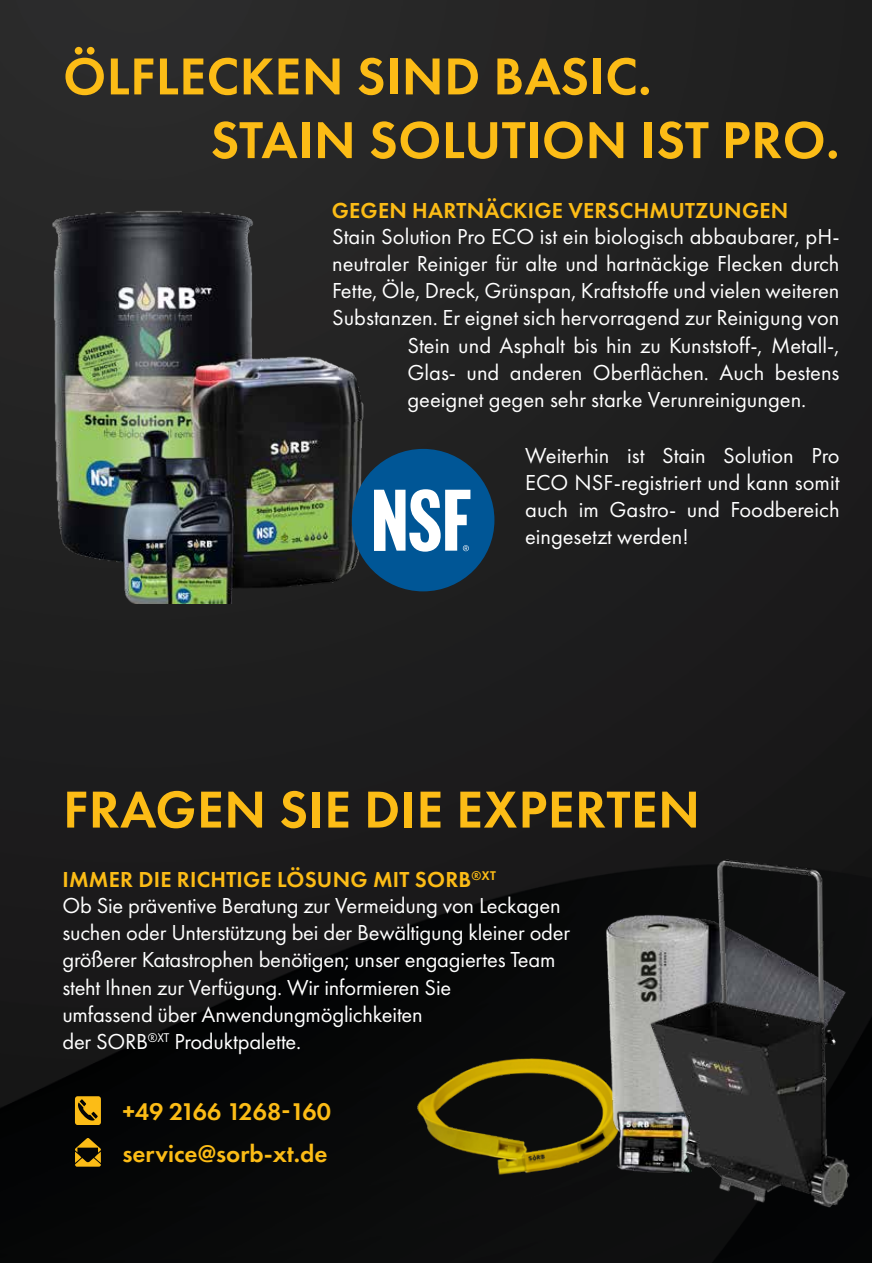
<style>
.page{position:relative;width:872px;height:1263px;background:#fff}
.page>*{position:absolute;margin:0;border:0;box-sizing:border-box;transform-origin:0 0}
.t1{font:600 53.85px/63.8px "Futura PT";letter-spacing:.01em;color:#fcbc16}
.t2{font:600 25.05px/41.7px "Futura PT";color:#fcbc16}
.t3{font:22.5px/27.2px "Futura PT";color:#fff}
.t4{font:600 22.5px "Futura PT";letter-spacing:.01em;color:#fcbc16}
</style>
<div class="page">
<img style="left:0;top:0;width:872px;height:1263px">
<img style="left:412px;top:1047px;width:220px;height:146px">
<img style="left:556px;top:899px;width:304px;height:293px">
<img style="left:604px;top:1105px;width:36px;height:79px">
<img style="left:640px;top:836px;width:218px;height:382px">
<img style="left:12px;top:180px;width:351px;height:423px">
<div style="left:352px;top:449px;width:142px;height:142px;background:#005696;border-radius:50%"></div>
<svg style="left:374px;top:489px;width:96px;height:63px"></svg>
<svg style="left:75px;top:1096px;width:26px;height:29px"></svg>
<svg style="left:75px;top:1138px;width:26px;height:29px"></svg>
<h1 class="t1" style="left:210px;top:44px;width:630px;text-indent:-147px">ÖLFLECKEN SIND BASIC.<br>STAIN SOLUTION IST PRO.</h1>
<p class="t4" style="left:332px;top:196px;width:458px">GEGEN HARTNÄCKIGE VERSCHMUTZUNGEN</p>
<p class="t3" style="left:332px;top:223px;width:509px">Stain Solution Pro ECO ist ein biologisch abbaubarer, pH-</p>
<p class="t3" style="left:332px;top:250px;width:509px">neutraler Reiniger für alte und hartnäckige Flecken durch</p>
<p class="t3" style="left:332px;top:277px;width:509px">Fette, Öle, Dreck, Grünspan, Kraftstoffe und vielen weiteren</p>
<p class="t3" style="left:332px;top:304px;width:509px">Substanzen. Er eignet sich hervorragend zur Reinigung von</p>
<p class="t3" style="left:407px;top:332px;width:434px">Stein und Asphalt bis hin zu Kunststoff-, Metall-,</p>
<p class="t3" style="left:407px;top:359px;width:433px">Glas- und anderen Oberflächen. Auch bestens</p>
<p class="t3" style="left:407px;top:386px;width:400px">geeignet gegen sehr starke Verunreinigungen.</p>
<p class="t3" style="left:525px;top:442px;width:316px;text-align:justify">Weiterhin ist Stain Solution Pro ECO NSF-registriert und kann somit auch im Gastro- und Foodbereich eingesetzt werden!</p>
<h1 class="t1" style="left:63px;top:777px;width:638px">FRAGEN SIE DIE EXPERTEN</h1>
<p class="t4" style="left:62px;top:866px;width:435px">IMMER DIE RICHTIGE LÖSUNG MIT SORB<sup>®XT</sup></p>
<p class="t3" style="left:62px;top:892px;width:509px">Ob Sie präventive Beratung zur Vermeidung von Leckagen suchen oder Unterstützung bei der Bewältigung kleiner oder größerer Katastrophen benötigen; unser engagiertes Team steht Ihnen zur Verfügung. Wir informieren Sie<br>umfassend über Anwendungmöglichkeiten<br>der SORB<sup>®XT</sup> Produktpalette.</p>
<p class="t2" style="left:122px;top:1091px;width:210px">+49 2166 1268-160 service@sorb-xt.de</p>
</div>
